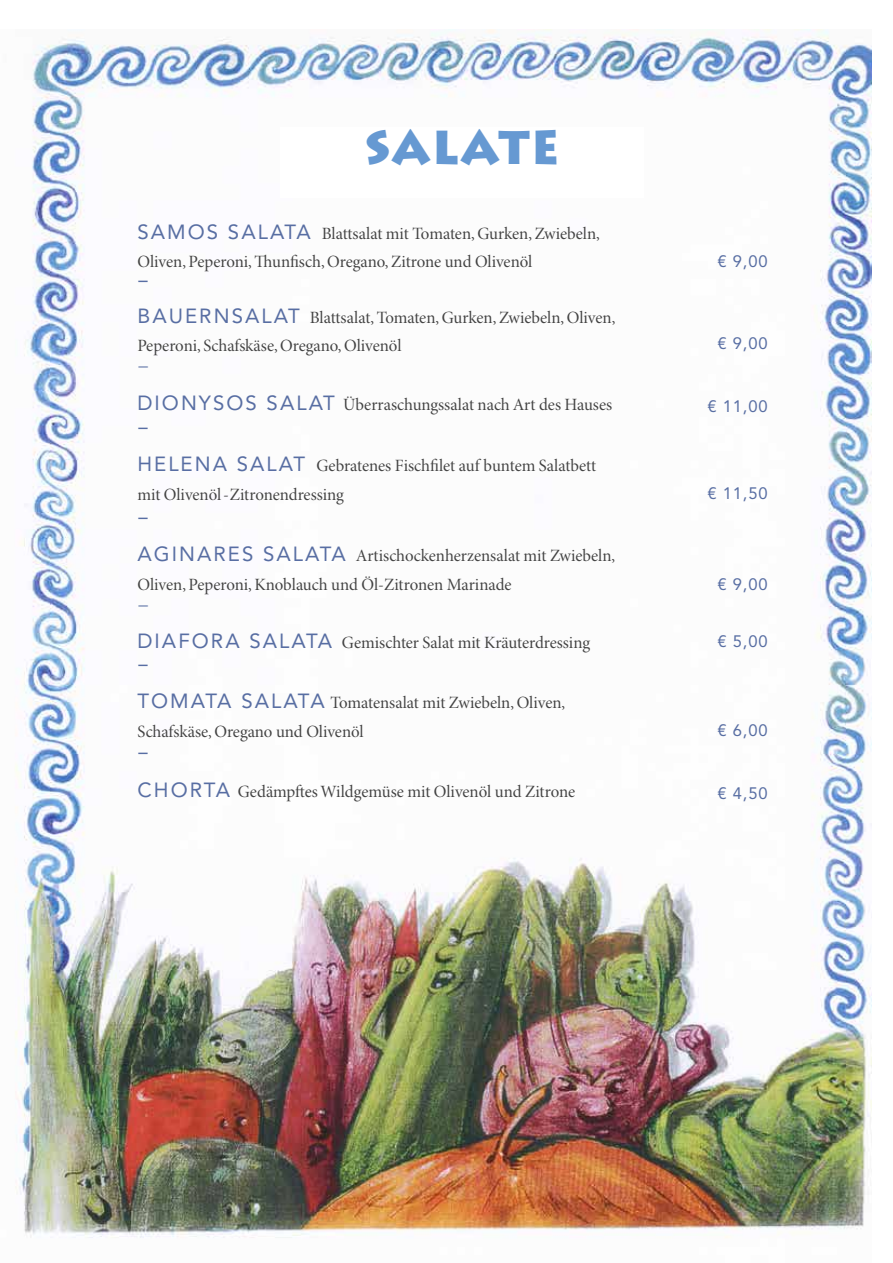
<style>
.page{position:relative;width:893px;height:1263px;background:#fff}
.page>*{position:absolute;margin:0;border:0;box-sizing:border-box;transform-origin:0 0}
.t1{font:900 46.5px "Austere Black S Si";letter-spacing:.025em;color:#6699d2}
.t2{font:22.5px "Cambria";color:#586ea3}
.t3{font:22.5px "Minion Pro Subh";color:#586ea3}
.t4{font:17.25px/28.5px "Minion Pro Subh";letter-spacing:-.005em;color:#424242}
.t5{font:16.5px "Avenir";letter-spacing:.05em;color:#586ea3}
.s1{font-family:"Avenir";font-size:20.4px;color:#586ea3}
</style>
<div class="page">
<img style="left:15px;top:30px;width:856px;height:1208px">
<div style="left:281px;top:128px;width:363px;height:70px;background:#fff"></div>
<h1 class="t1" style="left:365px;top:118px;width:196px">SALATE</h1>
<p class="t4" style="left:137px;top:219px;width:464px"><span class="s1">SAMOS SALATA</span> Blattsalat mit Tomaten, Gurken, Zwiebeln,<br>Oliven, Peperoni, Thunfisch, Oregano, Zitrone und Olivenöl</p>
<h2 class="t2" style="left:137px;top:266px;width:13px">–</h2>
<p class="t4" style="left:137px;top:303px;width:479px"><span class="s1">BAUERNSALAT</span> Blattsalat, Tomaten, Gurken, Zwiebeln, Oliven,<br>Peperoni, Schafskäse, Oregano, Olivenöl</p>
<h2 class="t3" style="left:137px;top:351px;width:13px">–</h2>
<p class="t4" style="left:137px;top:390px;width:476px"><span class="s1">DIONYSOS SALAT</span> Überraschungssalat nach Art des Hauses</p>
<h2 class="t2" style="left:137px;top:413px;width:13px">–</h2>
<p class="t4" style="left:137px;top:452px;width:460px"><span class="s1">HELENA SALAT</span> Gebratenes Fischfilet auf buntem Salatbett mit Olivenöl - Zitronendressing</p>
<h2 class="t2" style="left:137px;top:503px;width:13px">–</h2>
<p class="t4" style="left:137px;top:542px;width:479px"><span class="s1">AGINARES SALATA</span> Artischockenherzensalat mit Zwiebeln,<br>Oliven, Peperoni, Knoblauch und Öl-Zitronen Marinade</p>
<h2 class="t3" style="left:137px;top:590px;width:13px">–</h2>
<p class="t4" style="left:137px;top:629px;width:454px"><span class="s1">DIAFORA SALATA</span> Gemischter Salat mit Kräuterdressing</p>
<h2 class="t2" style="left:137px;top:650px;width:13px">–</h2>
<p class="t4" style="left:137px;top:689px;width:429px"><span class="s1">TOMATA SALATA</span> Tomatensalat mit Zwiebeln, Oliven,<br>Schafskäse, Oregano und Olivenöl</p>
<h2 class="t2" style="left:137px;top:738px;width:13px">–</h2>
<p class="t4" style="left:137px;top:777px;width:439px"><span class="s1">CHORTA</span> Gedämpftes Wildgemüse mit Olivenöl und Zitrone</p>
<p class="t5" style="left:717px;top:252px;width:51px">€ 9,00</p>
<p class="t5" style="left:717px;top:334px;width:51px">€ 9,00</p>
<p class="t5" style="left:707px;top:396px;width:61px">€ 11,00</p>
<p class="t5" style="left:707px;top:483px;width:61px">€ 11,50</p>
<p class="t5" style="left:717px;top:575px;width:51px">€ 9,00</p>
<p class="t5" style="left:717px;top:632px;width:51px">€ 5,00</p>
<p class="t5" style="left:717px;top:721px;width:51px">€ 6,00</p>
<p class="t5" style="left:717px;top:783px;width:51px">€ 4,50</p>
</div>
